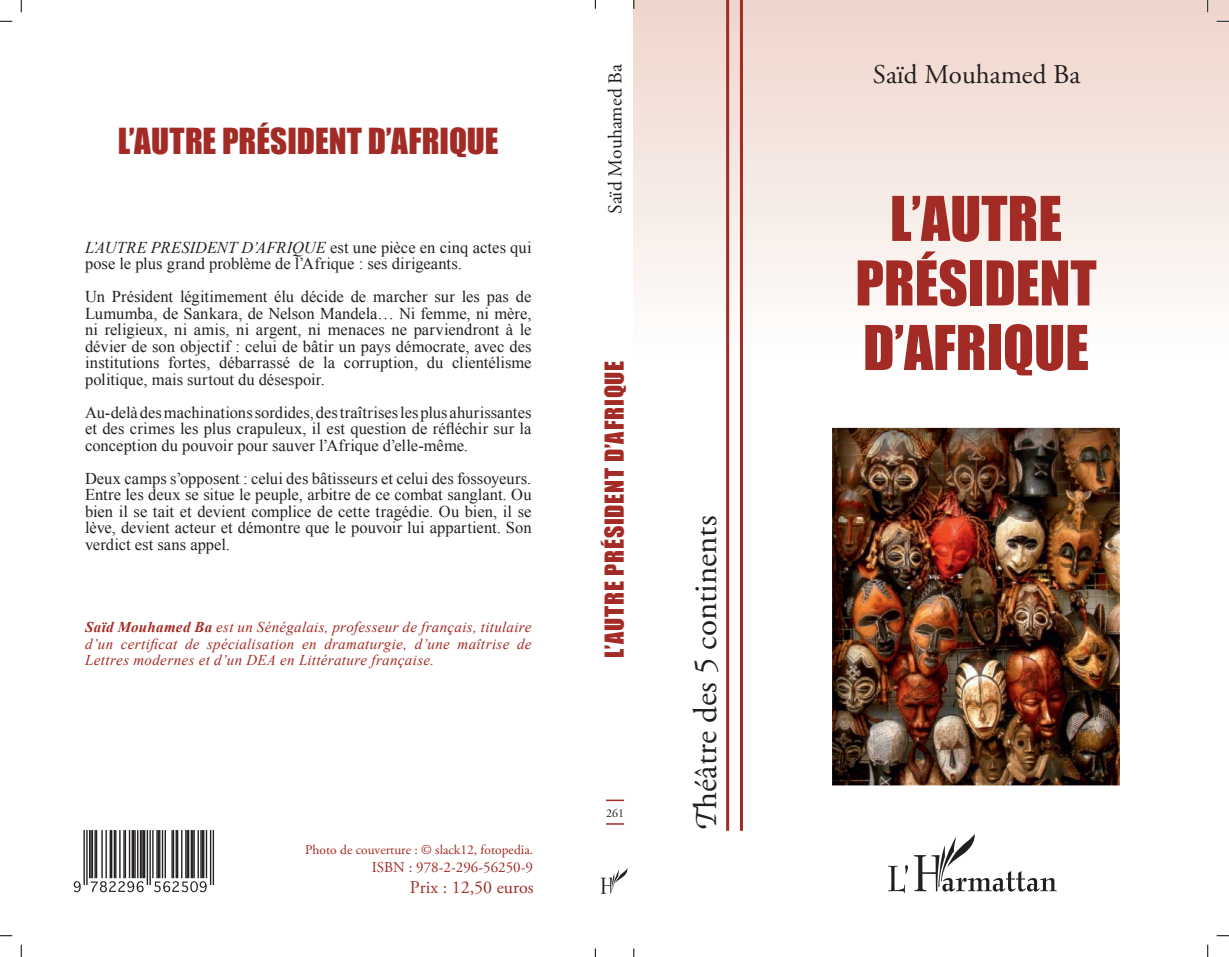
<style>
.page{position:relative;width:1229px;height:957px;background:#fff}
.page>*{position:absolute;margin:0;border:0;box-sizing:border-box;transform-origin:0 0}
.t1{font:57px/64.5px "Impact";color:#a32b25;text-align:center}
.t2{font:33px "Impact";color:#a32b25}
.t3{font:33px "Adobe Garamond Pro";color:#231f20}
.t4{font:27px "Adobe Garamond Pro";color:#231f20}
.t5{font:24px "Impact";letter-spacing:.03em;color:#a32b25}
.t6{font:19.5px "Adobe Garamond Pro";color:#231f20}
.t7{font:18px "Adobe Garamond Pro";color:#a32b25}
.t8{font:16.5px/16.5px "Times New Roman";color:#231f20;text-align:justify}
.t9{font:italic 15px/16.5px "Times New Roman";letter-spacing:.025em;color:#a32b25;text-align:justify}
.t10{font:15px "Adobe Garamond Pro";color:#a32b25}
.t11{font:13.5px "Adobe Garamond Pro";color:#a32b25}
.t12{font:12px "Adobe Garamond Pro";color:#231f20}
.s1{font-style:italic}
.s2{font-weight:700}
.s3{font-family:"Zapf Chancery";font-style:italic}
</style>
<div class="page">
<div style="left:634px;top:0;width:595px;height:391px;background:linear-gradient(to bottom,#eed5ca,#fff)"></div>
<svg style="left:600px;top:869px;width:27px;height:25px"></svg>
<hr style="left:213px;top:830px;width:1px;height:55px;background:#231f20">
<hr style="left:210px;top:830px;width:1px;height:55px;background:#231f20">
<hr style="left:206px;top:830px;width:1px;height:48px;background:#231f20">
<hr style="left:203px;top:830px;width:1px;height:48px;background:#231f20">
<hr style="left:202px;top:830px;width:1px;height:48px;background:#231f20">
<hr style="left:200px;top:830px;width:2px;height:48px;background:#231f20">
<hr style="left:198px;top:830px;width:1px;height:48px;background:#231f20">
<hr style="left:193px;top:830px;width:2px;height:48px;background:#231f20">
<hr style="left:192px;top:830px;width:1px;height:48px;background:#231f20">
<hr style="left:191px;top:830px;width:1px;height:48px;background:#231f20">
<hr style="left:188px;top:830px;width:1px;height:48px;background:#231f20">
<hr style="left:187px;top:830px;width:1px;height:48px;background:#231f20">
<hr style="left:185px;top:830px;width:2px;height:48px;background:#231f20">
<hr style="left:181px;top:830px;width:1px;height:48px;background:#231f20">
<hr style="left:177px;top:830px;width:1px;height:48px;background:#231f20">
<hr style="left:176px;top:830px;width:1px;height:48px;background:#231f20">
<hr style="left:173px;top:830px;width:1px;height:48px;background:#231f20">
<hr style="left:171px;top:830px;width:2px;height:48px;background:#231f20">
<hr style="left:165px;top:830px;width:1px;height:48px;background:#231f20">
<hr style="left:162px;top:830px;width:1px;height:48px;background:#231f20">
<hr style="left:159px;top:830px;width:1px;height:48px;background:#231f20">
<hr style="left:158px;top:830px;width:1px;height:48px;background:#231f20">
<hr style="left:156px;top:830px;width:2px;height:48px;background:#231f20">
<hr style="left:152px;top:830px;width:2px;height:48px;background:#231f20">
<hr style="left:149px;top:830px;width:2px;height:55px;background:#231f20">
<hr style="left:147px;top:830px;width:1px;height:55px;background:#231f20">
<hr style="left:144px;top:830px;width:1px;height:48px;background:#231f20">
<hr style="left:143px;top:830px;width:1px;height:48px;background:#231f20">
<hr style="left:141px;top:830px;width:2px;height:48px;background:#231f20">
<hr style="left:140px;top:830px;width:1px;height:48px;background:#231f20">
<hr style="left:137px;top:830px;width:1px;height:48px;background:#231f20">
<hr style="left:134px;top:830px;width:2px;height:48px;background:#231f20">
<hr style="left:133px;top:830px;width:1px;height:48px;background:#231f20">
<hr style="left:132px;top:830px;width:1px;height:48px;background:#231f20">
<hr style="left:129px;top:830px;width:1px;height:48px;background:#231f20">
<hr style="left:125px;top:830px;width:1px;height:48px;background:#231f20">
<hr style="left:123px;top:830px;width:2px;height:48px;background:#231f20">
<hr style="left:119px;top:830px;width:2px;height:48px;background:#231f20">
<hr style="left:115px;top:830px;width:1px;height:48px;background:#231f20">
<hr style="left:114px;top:830px;width:1px;height:48px;background:#231f20">
<hr style="left:111px;top:830px;width:1px;height:48px;background:#231f20">
<hr style="left:110px;top:830px;width:1px;height:48px;background:#231f20">
<hr style="left:105px;top:830px;width:2px;height:48px;background:#231f20">
<hr style="left:101px;top:830px;width:2px;height:48px;background:#231f20">
<hr style="left:96px;top:830px;width:1px;height:48px;background:#231f20">
<hr style="left:94px;top:830px;width:2px;height:48px;background:#231f20">
<hr style="left:92px;top:830px;width:1px;height:48px;background:#231f20">
<hr style="left:90px;top:830px;width:2px;height:48px;background:#231f20">
<hr style="left:89px;top:830px;width:1px;height:48px;background:#231f20">
<hr style="left:86px;top:830px;width:2px;height:55px;background:#231f20">
<hr style="left:83px;top:830px;width:2px;height:55px;background:#231f20">
<svg style="left:74px;top:881px;width:7px;height:11px"></svg>
<svg style="left:91px;top:881px;width:53px;height:11px"></svg>
<svg style="left:154px;top:881px;width:53px;height:11px"></svg>
<img style="left:832px;top:428px;width:288px;height:357px">
<svg style="left:888px;top:834px;width:169px;height:59px"></svg>
<hr style="left:726px;top:0;width:3px;height:831px;background:#a32b25">
<hr style="left:740px;top:0;width:3px;height:831px;background:#a32b25">
<svg style="left:606px;top:799px;width:18px;height:2px"></svg>
<svg style="left:606px;top:823px;width:18px;height:1px"></svg>
<svg style="left:0;top:20px;width:12px;height:2px"></svg>
<svg style="left:1217px;top:20px;width:12px;height:2px"></svg>
<svg style="left:0;top:935px;width:12px;height:1px"></svg>
<svg style="left:1217px;top:935px;width:12px;height:1px"></svg>
<svg style="left:20px;top:0;width:2px;height:12px"></svg>
<svg style="left:20px;top:944px;width:2px;height:13px"></svg>
<svg style="left:1207px;top:0;width:1px;height:12px"></svg>
<svg style="left:1207px;top:944px;width:1px;height:13px"></svg>
<h2 class="t2" style="left:118px;top:120px;width:382px">L’AUTRE PRÉSIDENT D’AFRIQUE</h2>
<p class="t8" style="left:85px;top:239px;width:448px"><span class="s1">L’AUTRE PRESIDENT D’AFRIQUE</span> est une pièce en cinq actes qui pose le plus grand problème de l’Afrique : ses dirigeants.</p>
<p class="t8" style="left:85px;top:288px;width:448px">Un Président légitimement élu décide de marcher sur les pas de Lumumba, de Sankara, de Nelson Mandela… Ni femme, ni mère, ni religieux, ni amis, ni argent, ni menaces ne parviendront à le dévier de son objectif : celui de bâtir un pays démocrate, avec des institutions fortes, débarrassé de la corruption, du clientélisme politique, mais surtout du désespoir.</p>
<p class="t8" style="left:85px;top:404px;width:448px">Au-delà des machinations sordides, des traîtrises les plus ahurissantes et des crimes les plus crapuleux, il est question de réfléchir sur la conception du pouvoir pour sauver l’Afrique d’elle-même.</p>
<p class="t8" style="left:85px;top:470px;width:448px">Deux camps s’opposent : celui des bâtisseurs et celui des fossoyeurs.<br>Entre les deux se situe le peuple, arbitre de ce combat sanglant. Ou bien il se tait et devient complice de cette tragédie. Ou bien, il se lève, devient acteur et démontre que le pouvoir lui appartient. Son verdict est sans appel.</p>
<p class="t9" style="left:85px;top:619px;width:448px"><span class="s2">Saïd Mouhamed Ba</span> est un Sénégalais, professeur de français, titulaire d’un certificat de spécialisation en dramaturgie, d’une maîtrise de Lettres modernes et d’un DEA en Littérature française.</p>
<p class="t11" style="left:305px;top:841px;width:230px">Photo de couverture : © slack12, fotopedia.</p>
<p class="t10" style="left:372px;top:858px;width:163px">ISBN : 978-2-296-56250-9</p>
<p class="t7" style="left:410px;top:876px;width:125px">Prix : 12,50 euros</p>
<p class="t6" style="left:604px;top:214px;width:152px;rotate:-90deg">Saïd Mouhamed Ba</p>
<h3 class="t5" style="left:600px;top:657px;width:298px;rotate:-90deg">L’AUTRE PRÉSIDENT D’AFRIQUE</h3>
<p class="t12" style="left:606px;top:806px;width:19px">261</p>
<h2 class="t3" style="left:686px;top:829px;width:315px;rotate:-90deg"><span class="s3">T</span>héâtre des 5 continents</h2>
<h3 class="t4" style="left:873px;top:59px;width:209px">Saïd Mouhamed Ba</h3>
<h1 class="t1" style="left:855px;top:186px;width:243px">L’AUTRE<br>PRÉSIDENT<br>D’AFRIQUE</h1>
</div>
